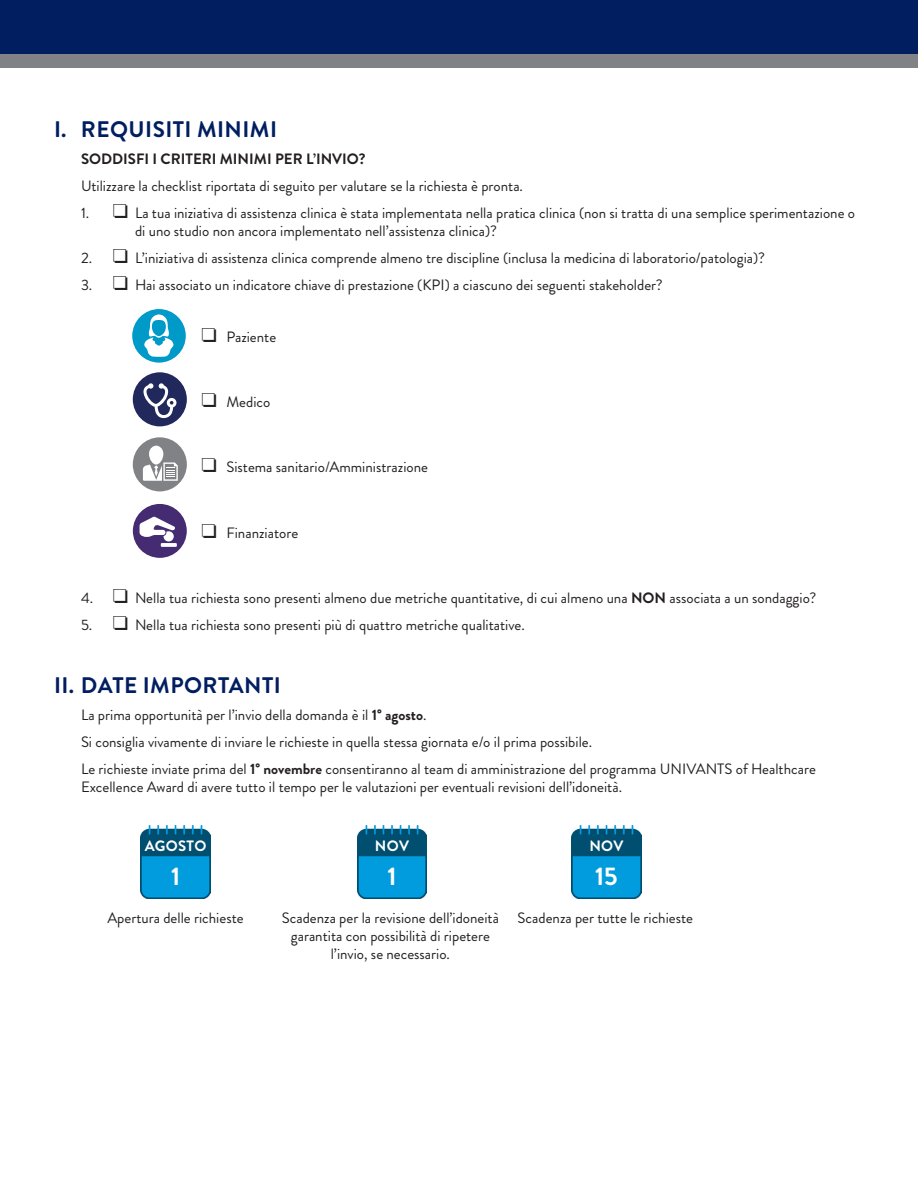
<style>
.page{position:relative;width:918px;height:1188px;background:#fff}
.page>*{position:absolute;margin:0;border:0;box-sizing:border-box;transform-origin:0 0}
._2-Body{font:700 25.5px "Brandon Grotesque";color:#fff}
._3-Subtitle{font:700 22.5px "Brandon Grotesque";letter-spacing:.02em;color:#001e60}
._2-Body-2{font:15px/18px "Brandon Grotesque";color:#231f20}
._2-Body-3{font:700 15px "Brandon Grotesque";color:#231f20}
._2-Body-4{font:700 15px "Brandon Grotesque";letter-spacing:.02em;color:#fff}
.s1{font-weight:700}
</style>
<div class="page">
<div style="left:0;top:7px;width:918px;height:61px;background:#808285"></div>
<div style="left:0;top:0;width:918px;height:54px;background:#001e60"></div>
<img style="left:141px;top:825px;width:69px;height:73px">
<svg style="left:131px;top:371px;width:57px;height:57px"></svg>
<div style="left:130px;top:369px;width:60px;height:61px;border:3px solid #fff;border-radius:50%"></div>
<svg style="left:144px;top:383px;width:32px;height:35px"></svg>
<svg style="left:131px;top:436px;width:57px;height:57px"></svg>
<div style="left:130px;top:434px;width:60px;height:61px;border:3px solid #fff;border-radius:50%"></div>
<svg style="left:143px;top:446px;width:35px;height:35px"></svg>
<svg style="left:131px;top:502px;width:57px;height:57px"></svg>
<div style="left:130px;top:501px;width:60px;height:60px;border:3px solid #fff;border-radius:50%"></div>
<svg style="left:140px;top:516px;width:36px;height:26px"></svg>
<svg style="left:161px;top:543px;width:16px;height:4px"></svg>
<svg style="left:131px;top:307px;width:56px;height:57px"></svg>
<div style="left:129px;top:306px;width:60px;height:60px;border:3px solid #fff;border-radius:50%"></div>
<svg style="left:144px;top:314px;width:29px;height:43px"></svg>
<img style="left:357px;top:825px;width:70px;height:73px">
<img style="left:572px;top:825px;width:69px;height:73px">
<p class="_3-Subtitle" style="left:54px;top:114px;width:224px">I. REQUISITI MINIMI</p>
<p class="_2-Body-3" style="left:81px;top:149px;width:286px">SODDISFI I CRITERI MINIMI PER L’INVIO?</p>
<p class="_2-Body-2" style="left:81px;top:177px;width:444px">Utilizzare la checklist riportata di seguito per valutare se la richiesta è pronta.</p>
<p class="_2-Body-2" style="left:135px;top:204px;width:722px;text-indent:-54px">1. ❏ La tua iniziativa di assistenza clinica è stata implementata nella pratica clinica (non si tratta di una semplice sperimentazione o di uno studio non ancora implementato nell’assistenza clinica)?</p>
<p class="_2-Body-2" style="left:81px;top:249px;width:686px">2. ❏ L’iniziativa di assistenza clinica comprende almeno tre discipline (inclusa la medicina di laboratorio/patologia)?</p>
<p class="_2-Body-2" style="left:81px;top:276px;width:583px">3. ❏ Hai associato un indicatore chiave di prestazione (KPI) a ciascuno dei seguenti stakeholder?</p>
<p class="_2-Body-2" style="left:201px;top:328px;width:77px">❏ Paziente</p>
<p class="_2-Body-2" style="left:201px;top:393px;width:71px">❏ Medico</p>
<p class="_2-Body-2" style="left:201px;top:459px;width:229px">❏ Sistema sanitario/Amministrazione</p>
<p class="_2-Body-2" style="left:201px;top:524px;width:99px">❏ Finanziatore</p>
<p class="_2-Body-2" style="left:81px;top:589px;width:737px">4. ❏ Nella tua richiesta sono presenti almeno due metriche quantitative, di cui almeno una <span class="s1">NON</span> associata a un sondaggio?</p>
<p class="_2-Body-2" style="left:81px;top:616px;width:445px">5. ❏ Nella tua richiesta sono presenti più di quattro metriche qualitative.</p>
<p class="_3-Subtitle" style="left:54px;top:670px;width:228px">II. DATE IMPORTANTI</p>
<p class="_2-Body-2" style="left:81px;top:706px;width:347px">La prima opportunità per l’invio della domanda è il <span class="s1">1° agosto</span>.</p>
<p class="_2-Body-2" style="left:81px;top:733px;width:513px">Si consiglia vivamente di inviare le richieste in quella stessa giornata e/o il prima possibile.</p>
<p class="_2-Body-2" style="left:81px;top:760px;width:736px">Le richieste inviate prima del <span class="s1">1° novembre</span> consentiranno al team di amministrazione del programma UNIVANTS of Healthcare<br>Excellence Award di avere tutto il tempo per le valutazioni per eventuali revisioni dell’idoneità.</p>
<p class="_2-Body-4" style="left:145px;top:836px;width:63px">AGOSTO</p>
<p class="_2-Body" style="left:171px;top:858px;width:11px">1</p>
<p class="_2-Body-4" style="left:375px;top:836px;width:36px">NOV</p>
<p class="_2-Body-4" style="left:589px;top:836px;width:36px">NOV</p>
<p class="_2-Body" style="left:387px;top:858px;width:11px">1</p>
<p class="_2-Body" style="left:595px;top:858px;width:24px">15</p>
<p class="_2-Body-2" style="left:107px;top:909px;width:138px">Apertura delle richieste</p>
<p class="_2-Body-2" style="left:282px;top:909px;width:219px;text-align:center">Scadenza per la revisione dell’idoneità garantita con possibilità di ripetere l’invio, se necessario.</p>
<p class="_2-Body-2" style="left:518px;top:909px;width:177px">Scadenza per tutte le richieste</p>
</div>
